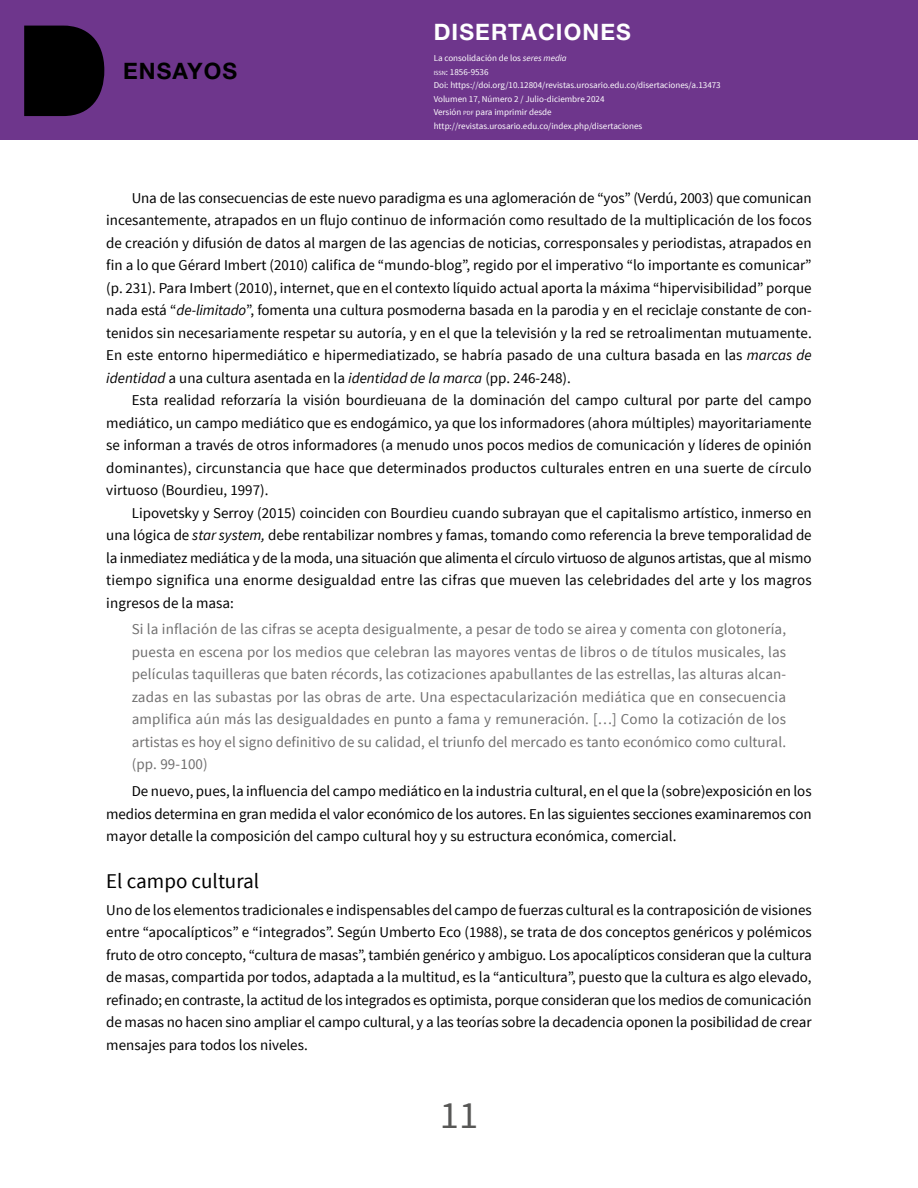
<style>
.page{position:relative;width:918px;height:1188px;background:#fff}
.page>*{position:absolute;margin:0;border:0;box-sizing:border-box;transform-origin:0 0}
.t1{font:38.4px "Source Sans Pro";color:#575756}
.t2{font:700 22.65px "Helvetica Neue LT Std";letter-spacing:.05em;color:#fff}
.t3{font:700 22.65px "Helvetica Neue LT Std";letter-spacing:.05em;color:#000}
.t4{font:21px "Source Sans Pro";color:#000}
.t5{font:15px/22.5px "Source Sans Pro";color:#000;text-align:justify}
.t6{font:15px/22.5px "Source Sans Pro";color:#706f6f;text-align:justify}
.t7{font:9px/13.5px "Source Sans Pro";color:#fff}
.s1{font-style:italic}
.s2{font-size:6.3px}
</style>
<div class="page">
<div style="left:0;top:0;width:918px;height:139px;background:#6e368c"></div>
<svg style="left:24px;top:26px;width:80px;height:90px;background:#0a040c"></svg>
<h2 class="t3" style="left:123px;top:57px;width:116px">ENSAYOS</h2>
<h2 class="t2" style="left:434px;top:18px;width:199px">DISERTACIONES</h2>
<p class="t7" style="left:434px;top:52px;width:289px">La consolidación de los <span class="s1">seres media<br></span><span class="s2">ISSN</span>: 1856-9536<br>Doi: https://doi.org/10.12804/revistas.urosario.edu.co/disertaciones/a.13473<br>Volumen 17, Número 2 / Julio-diciembre 2024<br>Versión <span class="s2">PDF</span> para imprimir desde http://revistas.urosario.edu.co/index.php/disertaciones</p>
<p class="t5" style="left:106px;top:187px;width:707px;text-indent:26px">Una de las consecuencias de este nuevo paradigma es una aglomeración de “yos” (Verdú, 2003) que comunican incesantemente, atrapados en un flujo continuo de información como resultado de la multiplicación de los focos de creación y difusión de datos al margen de las agencias de noticias, corresponsales y periodistas, atrapados en fin a lo que Gérard Imbert (2010) califica de “mundo-blog”, regido por el imperativo “lo importante es comunicar” (p. 231). Para Imbert (2010), internet, que en el contexto líquido actual aporta la máxima “hipervisibilidad” porque nada está “<span class="s1">de-limitado</span>”, fomenta una cultura posmoderna basada en la parodia y en el reciclaje constante de con&shy;tenidos sin necesariamente respetar su autoría, y en el que la televisión y la red se retroalimentan mutuamente.<br>En este entorno hipermediático e hipermediatizado, se habría pasado de una cultura basada en las <span class="s1">marcas de identidad</span> a una cultura asentada en la <span class="s1">identidad de la marca</span> (pp. 246-248).</p>
<p class="t5" style="left:106px;top:389px;width:707px;text-indent:26px">Esta realidad reforzaría la visión bourdieuana de la dominación del campo cultural por parte del campo mediático, un campo mediático que es endogámico, ya que los informadores (ahora múltiples) mayoritariamente se informan a través de otros informadores (a menudo unos pocos medios de comunicación y líderes de opinión dominantes), circunstancia que hace que determinados productos culturales entren en una suerte de círculo virtuoso (Bourdieu, 1997).</p>
<p class="t5" style="left:106px;top:502px;width:707px;text-indent:26px">Lipovetsky y Serroy (2015) coinciden con Bourdieu cuando subrayan que el capitalismo artístico, inmerso en una lógica de <span class="s1">star system,</span> debe rentabilizar nombres y famas, tomando como referencia la breve temporalidad de la inmediatez mediática y de la moda, una situación que alimenta el círculo virtuoso de algunos artistas, que al mismo tiempo significa una enorme desigualdad entre las cifras que mueven las celebridades del arte y los magros ingresos de la masa:</p>
<p class="t6" style="left:132px;top:618px;width:656px">Si la inflación de las cifras se acepta desigualmente, a pesar de todo se airea y comenta con glotonería, puesta en escena por los medios que celebran las mayores ventas de libros o de títulos musicales, las películas taquilleras que baten récords, las cotizaciones apabullantes de las estrellas, las alturas alcan&shy;zadas en las subastas por las obras de arte. Una espectacularización mediática que en consecuencia amplifica aún más las desigualdades en punto a fama y remuneración. […] Como la cotización de los artistas es hoy el signo definitivo de su calidad, el triunfo del mercado es tanto económico como cultural. (pp. 99-100)</p>
<p class="t5" style="left:106px;top:780px;width:707px;text-indent:26px">De nuevo, pues, la influencia del campo mediático en la industria cultural, en el que la (sobre)exposición en los medios determina en gran medida el valor económico de los autores. En las siguientes secciones examinaremos con mayor detalle la composición del campo cultural hoy y su estructura económica, comercial.</p>
<h3 class="t4" style="left:106px;top:868px;width:154px">El campo cultural</h3>
<p class="t5" style="left:106px;top:899px;width:707px">Uno de los elementos tradicionales e indispensables del campo de fuerzas cultural es la contraposición de visiones entre “apocalípticos” e “integrados”. Según Umberto Eco (1988), se trata de dos conceptos genéricos y polémicos fruto de otro concepto, “cultura de masas”, también genérico y ambiguo. Los apocalípticos consideran que la cultura de masas, compartida por todos, adaptada a la multitud, es la “anticultura”, puesto que la cultura es algo elevado, refinado; en contraste, la actitud de los integrados es optimista, porque consideran que los medios de comunicación de masas no hacen sino ampliar el campo cultural, y a las teorías sobre la decadencia oponen la posibilidad de crear mensajes para todos los niveles.</p>
<h1 class="t1" style="left:440px;top:1092px;width:40px">11</h1>
</div>
